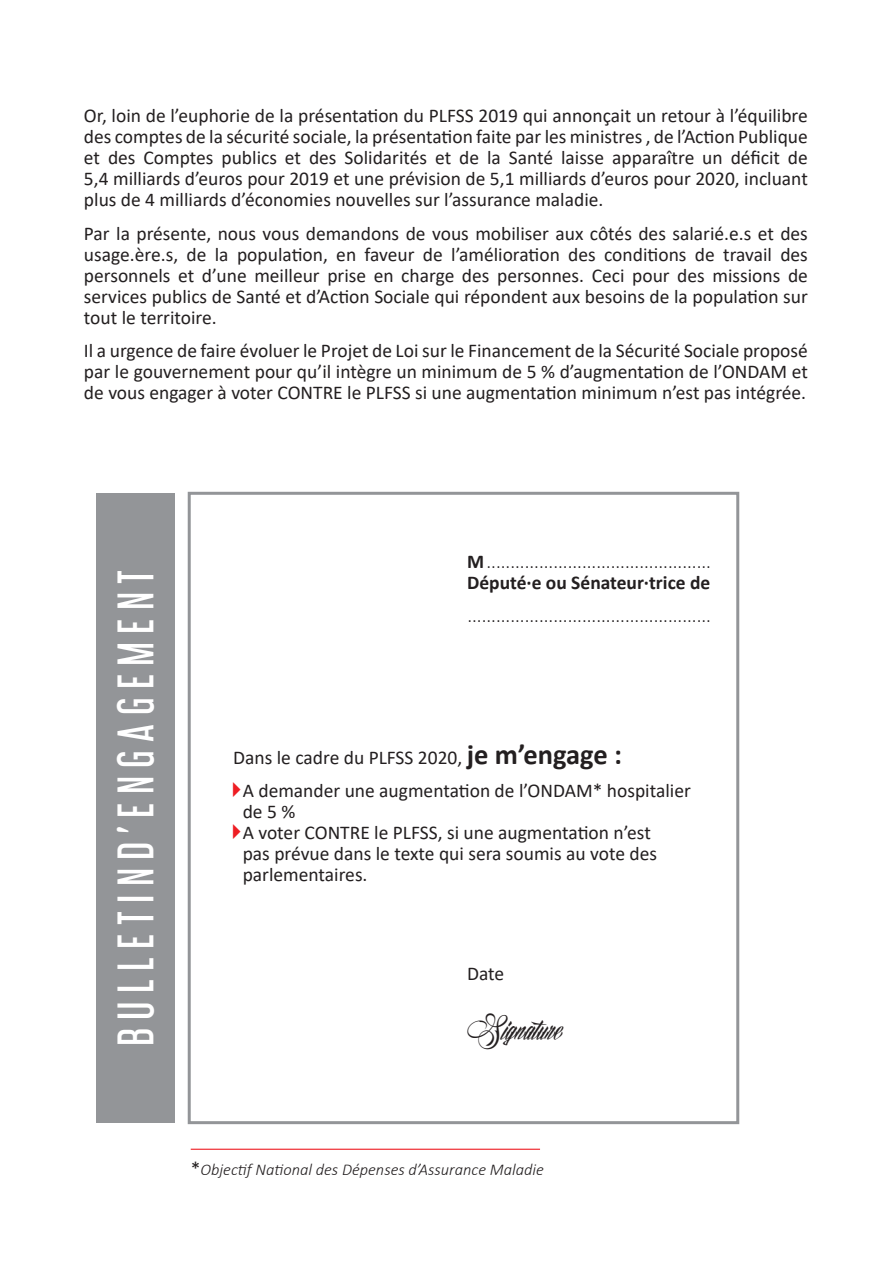
<style>
.page{position:relative;width:893px;height:1263px;background:#fff}
.page>*{position:absolute;margin:0;border:0;box-sizing:border-box;transform-origin:0 0}
.t1{font:45px "Libel Suit Rg";color:#fff}
.t2{font:45px "Billion Stars Personal Use";color:#231f20}
.List_Paragraph{font:19.5px/21px "Calibri";color:#231f20;text-align:justify}
.t3{font:300 19.5px "Calibri";color:#231f20}
.t4{font:700 19.5px "Calibri";color:#231f20}
.t5{font:italic 300 16.5px "Calibri";color:#231f20}
.s1{font-weight:700}
.s2{font-weight:700;font-size:28.5px}
.s3{font-family:"Arrowstfb";color:#ee1d23}
.s4{font-weight:400;font-style:normal;font-size:19.5px}
</style>
<div class="page">
<div style="left:188px;top:492px;width:551px;height:632px;border:3px solid #939598"></div>
<div style="left:97px;top:493px;width:78px;height:630px;background:#939598"></div>
<hr style="left:191px;top:1149px;width:349px;height:1px;background:#ee1d23">
<p class="List_Paragraph" style="left:84px;top:104px;width:725px">Or, loin de l’euphorie de la présentation du PLFSS 2019 qui annonçait un retour à l’équilibre des comptes de la sécurité sociale, la présentation faite par les ministres , de l’Action Publique et des Comptes publics et des Solidarités et de la Santé laisse apparaître un déficit de 5,4 milliards d’euros pour 2019 et une prévision de 5,1 milliards d’euros pour 2020, incluant plus de 4 milliards d’économies nouvelles sur l’assurance maladie.</p>
<p class="List_Paragraph" style="left:84px;top:222px;width:725px">Par la présente, nous vous demandons de vous mobiliser aux côtés des salarié.e.s et des usage.ère.s, de la population, en faveur de l’amélioration des conditions de travail des personnels et d’une meilleur prise en charge des personnes. Ceci pour des missions de services publics de Santé et d’Action Sociale qui répondent aux besoins de la population sur tout le territoire.</p>
<p class="List_Paragraph" style="left:84px;top:340px;width:725px">Il a urgence de faire évoluer le Projet de Loi sur le Financement de la Sécurité Sociale proposé par le gouvernement pour qu’il intègre un minimum de 5 % d’augmentation de l’ONDAM et de vous engager à voter CONTRE le PLFSS si une augmentation minimum n’est pas intégrée.</p>
<p class="t1" style="left:99px;top:1046px;width:478px;rotate:-90deg">B U L L E T I N D ’ E N G A G E M E N T</p>
<p class="t3" style="left:467px;top:549px;width:245px"><span class="s1">M</span>...............................................</p>
<p class="t4" style="left:467px;top:569px;width:245px">Député·e ou Sénateur·trice de</p>
<p class="t3" style="left:467px;top:603px;width:245px">...................................................</p>
<p class="List_Paragraph" style="left:233px;top:746px;width:390px">Dans le cadre du PLFSS 2020, <span class="s2">je m’engage :</span></p>
<p class="List_Paragraph" style="left:243px;top:779px;width:450px;text-indent:-9px"><span class="s3">b</span>A demander une augmentation de l’ONDAM* hospitalier de 5 %</p>
<p class="List_Paragraph" style="left:243px;top:822px;width:416px;text-align:left;text-indent:-9px"><span class="s3">b</span>A voter CONTRE le PLFSS, si une augmentation n’est pas prévue dans le texte qui sera soumis au vote des parlementaires.</p>
<p class="List_Paragraph" style="left:467px;top:963px;width:39px">Date</p>
<p class="t2" style="left:467px;top:1008px;width:97px">Signature</p>
<p class="t5" style="left:191px;top:1159px;width:355px"><span class="s4">*</span>Objectif National des Dépenses d’Assurance Maladie</p>
</div>
